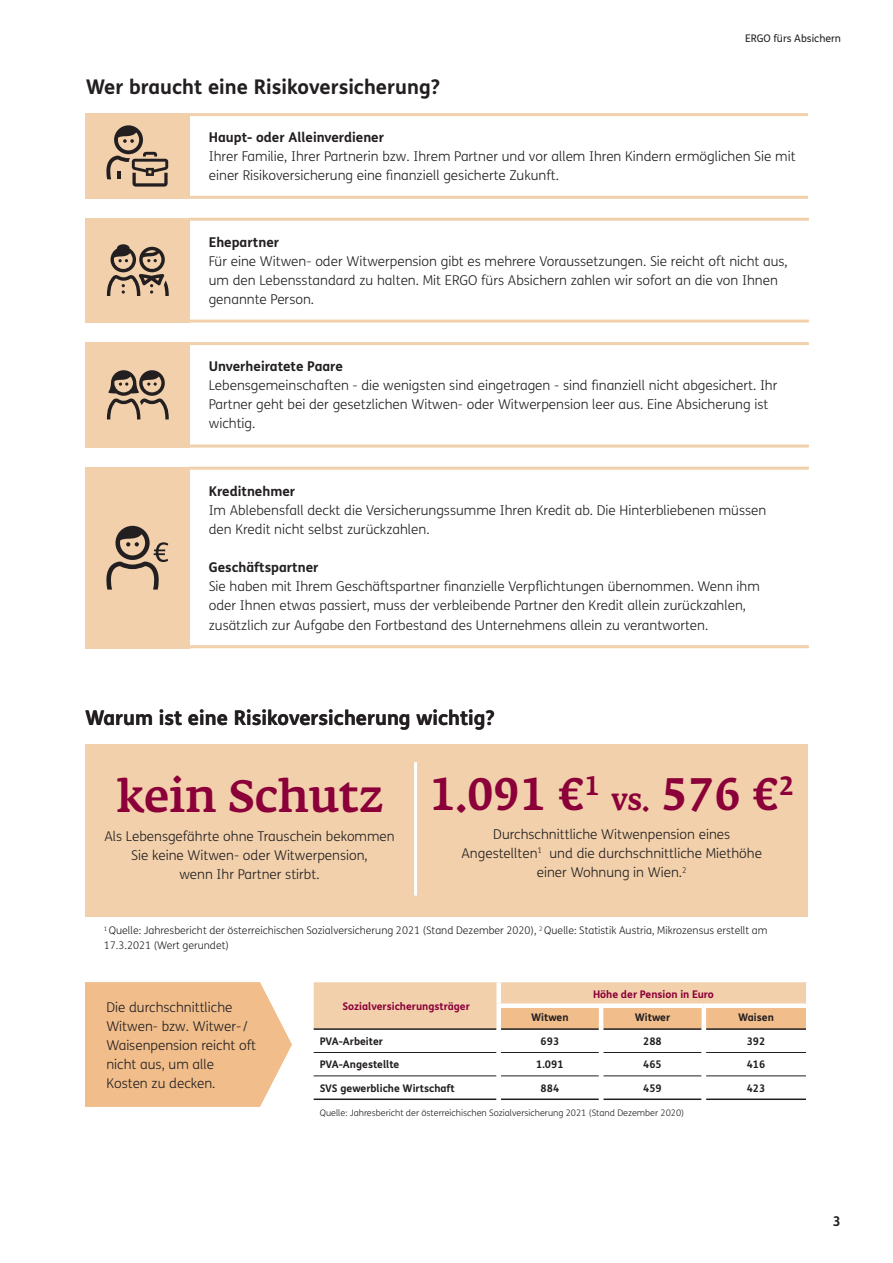
<style>
.page{position:relative;width:893px;height:1263px;background:#fff}
.page>*{position:absolute;margin:0;border:0;box-sizing:border-box;transform-origin:0 0}
.t1{font:500 45px "Fedra Serif A Pro";color:#8b0039}
.Subline_FS_Me_Bold_13_5pt{font:700 20.25px "FS Me";color:#231f20}
.Copy_FS_Me_Light_9pt{font:300 13.5px/19.2px "FS Me";color:#231f20}
.Copy_FS_Me_Light_9pt-2{font:700 13.5px "FS Me";color:#231f20}
.Page_number_right_FS_Me_Bold_9pt{font:700 13.5px "FS Me";color:#231f20}
.Copy_FS_Me_Light_7pt{font:300 10.5px/14.7px "FS Me";color:#231f20}
.Table_Copy_FS_Me_Bold_7pt{font:700 10.5px "FS Me";color:#231f20}
.FS_Me_regular_9pt{font:700 10.5px "FS Me";color:#231f20}
.Table_cell_Headline_centered_FS_Me_Bold_{font:700 10.5px "FS Me";color:#8b0039}
.Column_title_left_FS_Me_Regular_7pt{font:10.5px "FS Me";color:#231f20}
.Footnote_FS_Me_Light_6pt{font:300 9px "FS Me";color:#231f20}
.s1{font-size:30px}
</style>
<div class="page">
<div style="left:85px;top:113px;width:104px;height:86px;background:#f1d0ab"></div>
<hr style="left:188px;top:196px;width:620px;height:3px;background:#f1d0ab">
<hr style="left:188px;top:113px;width:620px;height:3px;background:#f1d0ab">
<svg style="left:106px;top:125px;width:62px;height:62px"></svg>
<div style="left:86px;top:218px;width:104px;height:105px;background:#f1d0ab"></div>
<hr style="left:188px;top:320px;width:621px;height:3px;background:#f1d0ab">
<hr style="left:188px;top:218px;width:621px;height:3px;background:#f1d0ab">
<svg style="left:107px;top:244px;width:62px;height:52px"></svg>
<div style="left:86px;top:342px;width:104px;height:106px;background:#f1d0ab"></div>
<hr style="left:188px;top:445px;width:621px;height:3px;background:#f1d0ab">
<hr style="left:188px;top:342px;width:621px;height:3px;background:#f1d0ab">
<svg style="left:107px;top:370px;width:62px;height:49px"></svg>
<div style="left:85px;top:467px;width:104px;height:182px;background:#f1d0ab"></div>
<hr style="left:188px;top:645px;width:621px;height:3px;background:#f1d0ab">
<hr style="left:188px;top:467px;width:621px;height:3px;background:#f1d0ab">
<svg style="left:106px;top:526px;width:62px;height:64px"></svg>
<svg style="left:314px;top:982px;width:492px;height:46px;background:#f0caa2"></svg>
<hr style="left:314px;top:1052px;width:182px;height:1px;background:#231f20">
<hr style="left:314px;top:1075px;width:182px;height:1px;background:#231f20">
<hr style="left:501px;top:1052px;width:98px;height:1px;background:#231f20">
<hr style="left:603px;top:1052px;width:99px;height:1px;background:#231f20">
<hr style="left:706px;top:1052px;width:100px;height:1px;background:#231f20">
<hr style="left:501px;top:1075px;width:98px;height:1px;background:#231f20">
<hr style="left:603px;top:1075px;width:99px;height:1px;background:#231f20">
<hr style="left:706px;top:1075px;width:100px;height:1px;background:#231f20">
<hr style="left:314px;top:1028px;width:182px;height:2px;background:#231f20">
<div style="left:496px;top:1003px;width:105px;height:5px;background:#fff"></div>
<div style="left:601px;top:1003px;width:103px;height:5px;background:#fff"></div>
<div style="left:704px;top:1003px;width:106px;height:5px;background:#fff"></div>
<hr style="left:314px;top:1098px;width:182px;height:2px;background:#231f20">
<hr style="left:501px;top:1098px;width:98px;height:2px;background:#231f20">
<hr style="left:603px;top:1098px;width:99px;height:2px;background:#231f20">
<hr style="left:706px;top:1098px;width:100px;height:2px;background:#231f20">
<hr style="left:501px;top:1028px;width:98px;height:2px;background:#231f20">
<hr style="left:603px;top:1028px;width:99px;height:2px;background:#231f20">
<hr style="left:706px;top:1028px;width:100px;height:2px;background:#231f20">
<div style="left:496px;top:982px;width:5px;height:21px;background:#fff"></div>
<div style="left:496px;top:1008px;width:5px;height:21px;background:#fff"></div>
<hr style="left:599px;top:1008px;width:4px;height:21px;background:#fff">
<hr style="left:702px;top:1008px;width:4px;height:21px;background:#fff">
<svg style="left:85px;top:982px;width:207px;height:125px;background:#f1c193"></svg>
<div style="left:85px;top:745px;width:723px;height:172px;background:#f1d0ab"></div>
<hr style="left:414px;top:762px;width:3px;height:134px;background:#fff">
<p class="Column_title_left_FS_Me_Regular_7pt" style="left:745px;top:31px;width:97px">ERGO fürs Absichern</p>
<p class="Subline_FS_Me_Bold_13_5pt" style="left:86px;top:71px;width:356px">Wer braucht eine Risikoversicherung?</p>
<p class="Copy_FS_Me_Light_9pt-2" style="left:209px;top:127px;width:177px">Haupt- oder Alleinverdiener</p>
<p class="Copy_FS_Me_Light_9pt" style="left:209px;top:146px;width:588px">Ihrer Familie, Ihrer Partnerin bzw. Ihrem Partner und vor allem Ihren Kindern ermöglichen Sie mit einer Risikoversicherung eine finanziell gesicherte Zukunft.</p>
<p class="Copy_FS_Me_Light_9pt-2" style="left:209px;top:231px;width:72px">Ehepartner</p>
<p class="Copy_FS_Me_Light_9pt" style="left:209px;top:251px;width:581px">Für eine Witwen- oder Witwerpension gibt es mehrere Voraussetzungen. Sie reicht oft nicht aus, um den Lebensstandard zu halten. Mit ERGO fürs Absichern zahlen wir sofort an die von Ihnen genannte Person.</p>
<p class="Copy_FS_Me_Light_9pt-2" style="left:209px;top:356px;width:136px">Unverheiratete Paare</p>
<p class="Copy_FS_Me_Light_9pt" style="left:209px;top:375px;width:570px">Lebensgemeinschaften - die wenigsten sind eingetragen - sind finanziell nicht abgesichert. Ihr<br>Partner geht bei der gesetzlichen Witwen- oder Witwerpension leer aus. Eine Absicherung ist wichtig.</p>
<p class="Copy_FS_Me_Light_9pt-2" style="left:209px;top:480px;width:88px">Kreditnehmer</p>
<p class="Copy_FS_Me_Light_9pt" style="left:209px;top:500px;width:559px">Im Ablebensfall deckt die Versicherungssumme Ihren Kredit ab. Die Hinterbliebenen müssen den Kredit nicht selbst zurückzahlen.</p>
<p class="Copy_FS_Me_Light_9pt-2" style="left:209px;top:557px;width:111px">Geschäftspartner</p>
<p class="Copy_FS_Me_Light_9pt" style="left:209px;top:576px;width:553px">Sie haben mit Ihrem Geschäftspartner finanzielle Verpflichtungen übernommen. Wenn ihm oder Ihnen etwas passiert, muss der verbleibende Partner den Kredit allein zurückzahlen, zusätzlich zur Aufgabe den Fortbestand des Unternehmens allein zu verantworten.</p>
<p class="Subline_FS_Me_Bold_13_5pt" style="left:85px;top:702px;width:411px">Warum ist eine Risikoversicherung wichtig?</p>
<p class="t1" style="left:117px;top:770px;width:268px">kein Schutz</p>
<p class="Copy_FS_Me_Light_9pt" style="left:104px;top:826px;width:292px">Als Lebensgefährte ohne Trauschein bekommen</p>
<p class="Copy_FS_Me_Light_9pt" style="left:131px;top:845px;width:238px">Sie keine Witwen- oder Witwerpension,</p>
<p class="Copy_FS_Me_Light_9pt" style="left:179px;top:864px;width:142px">wenn Ihr Partner stirbt.</p>
<p class="t1" style="left:429px;top:768px;width:366px">1.091 €<sup>1</sup> <span class="s1">vs.</span> 576 €<sup>2</sup></p>
<p class="t1" style="left:493px;top:768px;width:54px">32</p>
<p class="t1" style="left:688px;top:768px;width:54px">29</p>
<p class="Copy_FS_Me_Light_9pt" style="left:493px;top:824px;width:238px">Durchschnittliche Witwenpension eines</p>
<p class="Copy_FS_Me_Light_9pt" style="left:461px;top:843px;width:302px">Angestellten<sup>1</sup> und die durchschnittliche Miethöhe</p>
<p class="Copy_FS_Me_Light_9pt" style="left:537px;top:862px;width:151px">einer Wohnung in Wien.<sup>2</sup></p>
<p class="Copy_FS_Me_Light_7pt" style="left:104px;top:923px;width:665px"><sup>1</sup> Quelle: Jahresbericht der österreichischen Sozialversicherung 2021 (Stand Dezember 2020), <sup>2</sup> Quelle: Statistik Austria, Mikrozensus erstellt am<br>17.3.2021 (Wert gerundet)</p>
<p class="Copy_FS_Me_Light_9pt" style="left:106px;top:997px;width:151px">Die durchschnittliche<br>Witwen- bzw. Witwer-/<br>Waisenpension reicht oft nicht aus, um alle</p>
<p class="Copy_FS_Me_Light_9pt" style="left:106px;top:1073px;width:111px">Kosten zu decken.</p>
<p class="Copy_FS_Me_Light_9pt" style="left:157px;top:1016px;width:82px">bzw. Witwer/</p>
<p class="Copy_FS_Me_Light_9pt" style="left:198px;top:1035px;width:54px">en reicht</p>
<p class="Copy_FS_Me_Light_9pt" style="left:106px;top:1054px;width:130px">oft nicht a s, um alle</p>
<p class="Table_cell_Headline_centered_FS_Me_Bold_" style="left:342px;top:998px;width:129px">Sozialversicherungsträger</p>
<p class="Table_cell_Headline_centered_FS_Me_Bold_" style="left:593px;top:986px;width:122px">Höhe der Pension in Euro</p>
<p class="FS_Me_regular_9pt" style="left:531px;top:1009px;width:39px">Witwen</p>
<p class="FS_Me_regular_9pt" style="left:635px;top:1009px;width:37px">Witwer</p>
<p class="FS_Me_regular_9pt" style="left:738px;top:1009px;width:37px">Waisen</p>
<p class="Table_Copy_FS_Me_Bold_7pt" style="left:320px;top:1033px;width:65px">PVA-Arbeiter</p>
<p class="FS_Me_regular_9pt" style="left:541px;top:1033px;width:20px">693</p>
<p class="FS_Me_regular_9pt" style="left:643px;top:1033px;width:20px">288</p>
<p class="FS_Me_regular_9pt" style="left:747px;top:1033px;width:20px">392</p>
<p class="Table_Copy_FS_Me_Bold_7pt" style="left:320px;top:1056px;width:81px">PVA-Angestellte</p>
<p class="FS_Me_regular_9pt" style="left:536px;top:1056px;width:29px">1.091</p>
<p class="FS_Me_regular_9pt" style="left:643px;top:1056px;width:20px">465</p>
<p class="FS_Me_regular_9pt" style="left:747px;top:1056px;width:20px">416</p>
<p class="Table_Copy_FS_Me_Bold_7pt" style="left:320px;top:1080px;width:137px">SVS gewerbliche Wirtschaft</p>
<p class="FS_Me_regular_9pt" style="left:541px;top:1080px;width:20px">884</p>
<p class="FS_Me_regular_9pt" style="left:643px;top:1080px;width:20px">459</p>
<p class="FS_Me_regular_9pt" style="left:747px;top:1080px;width:20px">423</p>
<p class="Footnote_FS_Me_Light_6pt" style="left:320px;top:1106px;width:366px">Quelle: Jahresbericht der österreichischen Sozialversicherung 2021 (Stand Dezember 2020)</p>
<p class="Page_number_right_FS_Me_Bold_9pt" style="left:833px;top:1211px;width:9px">3</p>
</div>
